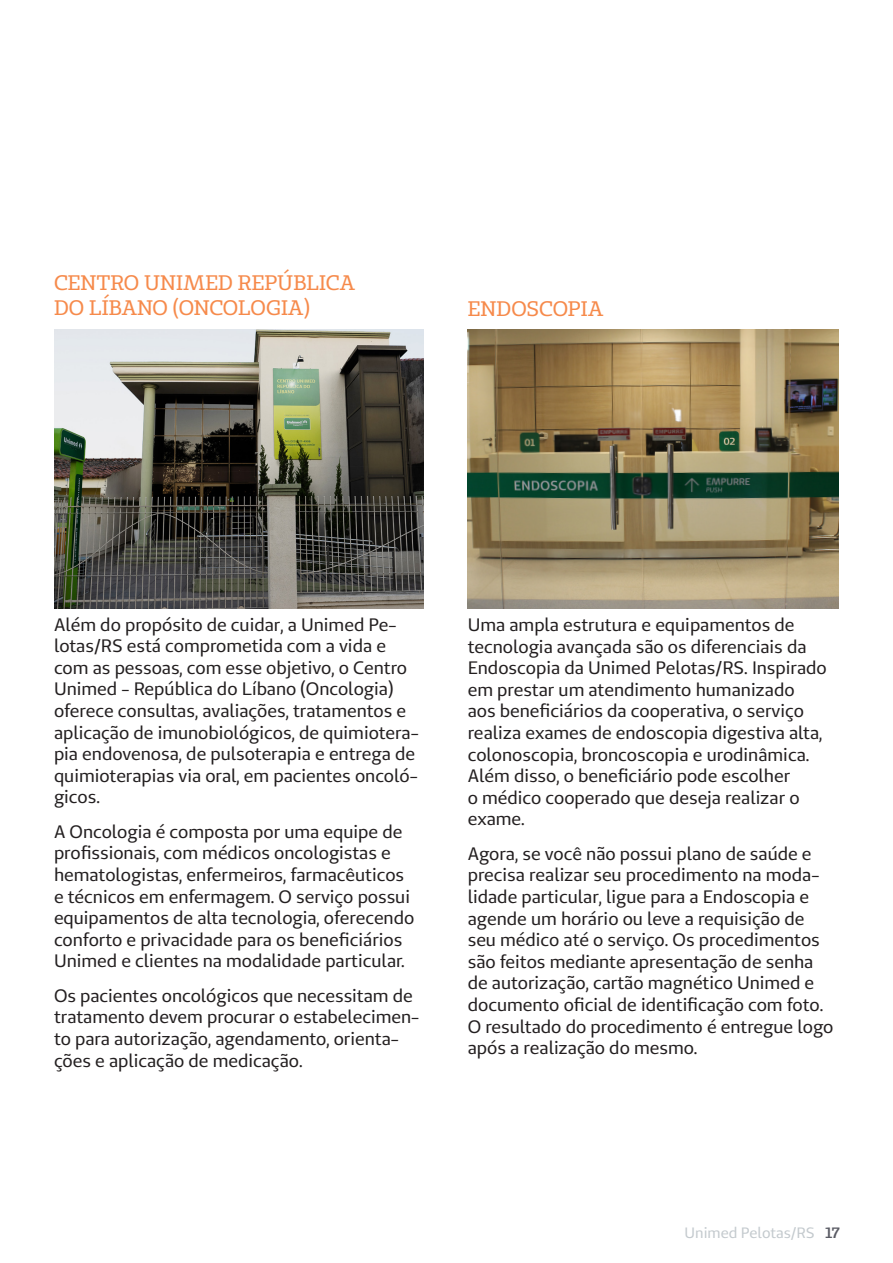
<style>
.page{position:relative;width:893px;height:1263px;background:#fff}
.page>*{position:absolute;margin:0;border:0;box-sizing:border-box;transform-origin:0 0}
.t1{font:21px/25.2px "Unimed Slab";color:#f68a4b}
.t2{font:18px/21.6px "Unimed Sans";color:#231f20}
.t3{font:15px "Unimed Sans";color:#c4cace}
.s1{font-family:"Unimed Slab";font-weight:600;color:#5a5b64}
</style>
<div class="page">
<img style="left:54px;top:330px;width:370px;height:278px">
<img style="left:468px;top:330px;width:371px;height:278px">
<p class="t1" style="left:54px;top:270px;width:303px">CENTRO UNIMED REPÚBLICA<br>DO LÍBANO (ONCOLOGIA)</p>
<p class="t1" style="left:468px;top:295px;width:137px">ENDOSCOPIA</p>
<p class="t2" style="left:54px;top:613px;width:366px">Além do propósito de cuidar, a Unimed Pe&shy;lotas/RS está comprometida com a vida e com as pessoas, com esse objetivo, o Centro Unimed - República do Líbano (Oncologia) oferece consultas, avaliações, tratamentos e aplicação de imunobiológicos, de quimiotera&shy;pia endovenosa, de pulsoterapia e entrega de quimioterapias via oral, em pacientes oncoló&shy;gicos.</p>
<p class="t2" style="left:54px;top:820px;width:362px">A Oncologia é composta por uma equipe de profissionais, com médicos oncologistas e hematologistas, enfermeiros, farmacêuticos e técnicos em enfermagem. O serviço possui equipamentos de alta tecnologia, oferecendo conforto e privacidade para os beneficiários Unimed e clientes na modalidade particular.</p>
<p class="t2" style="left:54px;top:984px;width:367px">Os pacientes oncológicos que necessitam de tratamento devem procurar o estabelecimen&shy;to para autorização, agendamento, orienta&shy;ções e aplicação de medicação.</p>
<p class="t2" style="left:468px;top:614px;width:361px">Uma ampla estrutura e equipamentos de tecnologia avançada são os diferenciais da Endoscopia da Unimed Pelotas/RS. Inspirado em prestar um atendimento humanizado aos beneficiários da cooperativa, o serviço realiza exames de endoscopia digestiva alta, colonoscopia, broncoscopia e urodinâmica.<br>Além disso, o beneficiário pode escolher<br>o médico cooperado que deseja realizar o exame.</p>
<p class="t2" style="left:468px;top:842px;width:367px">Agora, se você não possui plano de saúde e precisa realizar seu procedimento na moda&shy;lidade particular, ligue para a Endoscopia e agende um horário ou leve a requisição de seu médico até o serviço. Os procedimentos são feitos mediante apresentação de senha de autorização, cartão magnético Unimed e documento oficial de identificação com foto.<br>O resultado do procedimento é entregue logo após a realização do mesmo.</p>
<p class="t3" style="left:685px;top:1223px;width:157px">Unimed Pelotas/RS <span class="s1">17</span></p>
</div>
